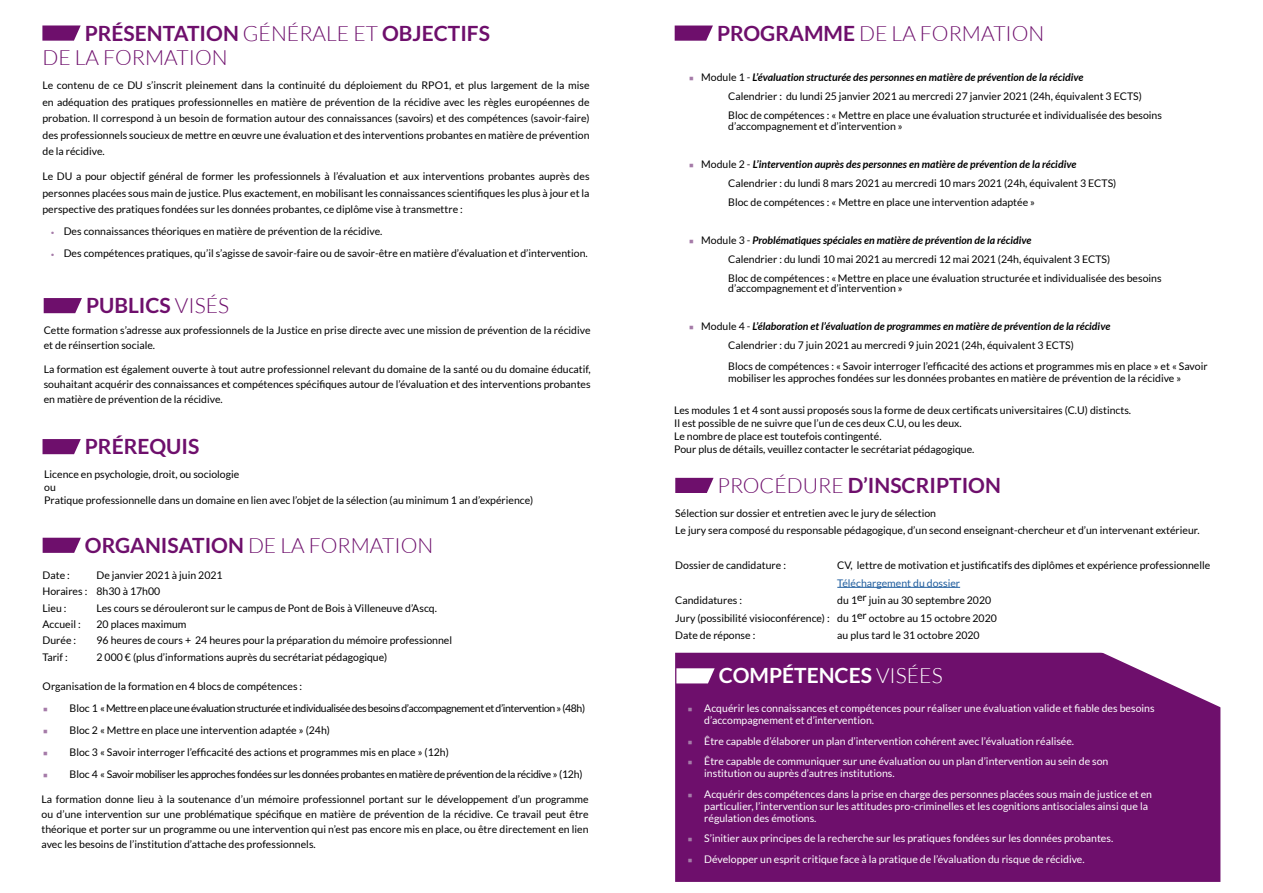
<style>
.page{position:relative;width:1263px;height:893px;background:#fff}
.page>*{position:absolute;margin:0;border:0;box-sizing:border-box;transform-origin:0 0}
.t1{font:300 21px/24px "Lato";color:#6e0f6c}
.t2{font:700 21px "Lato";color:#6e0f6c}
.t3{font:700 21px "Lato";color:#fff}
.t4{font:10.5px/19px "Lato";color:#000}
.t5{font:10.5px/20.5px "Lato";color:#fff}
.t6{font:10.5px/22px "Lato";letter-spacing:-.03em;color:#000}
.t7{font:italic 700 10.5px/19px "Lato";color:#000}
.t8{font:10.5px "Lato";color:#215e9e}
.s1{font-weight:700}
.s2{font-weight:700;font-style:italic}
.s3{font-weight:400;font-style:normal}
.s4{font-family:"Verdana";font-size:6.75px;color:#a57ba8}
.s5{font-weight:300}
</style>
<div class="page">
<svg style="left:42px;top:25px;width:39px;height:16px"></svg>
<svg style="left:674px;top:26px;width:39px;height:15px"></svg>
<div style="left:675px;top:653px;width:545px;height:229px;background:#6e0f6c"></div>
<svg style="left:1032px;top:652px;width:189px;height:75px"></svg>
<svg style="left:43px;top:298px;width:39px;height:15px"></svg>
<svg style="left:42px;top:439px;width:39px;height:15px"></svg>
<svg style="left:42px;top:538px;width:39px;height:15px"></svg>
<svg style="left:675px;top:668px;width:40px;height:15px"></svg>
<svg style="left:675px;top:478px;width:38px;height:15px"></svg>
<hr style="left:837px;top:587px;width:123px;height:1px;background:#215e9e">
<svg style="left:688px;top:708px;width:4px;height:3px"></svg>
<svg style="left:688px;top:740px;width:4px;height:4px"></svg>
<svg style="left:688px;top:761px;width:4px;height:3px"></svg>
<svg style="left:688px;top:793px;width:4px;height:4px"></svg>
<svg style="left:688px;top:838px;width:4px;height:3px"></svg>
<svg style="left:688px;top:858px;width:4px;height:4px"></svg>
<h1 class="t1" style="left:42px;top:21px;width:449px;text-indent:42px"><span class="s1">PRÉSENTATION</span> GÉNÉRALE ET <span class="s1">OBJECTIFS<br></span>DE LA FORMATION</h1>
<h1 class="t1" style="left:717px;top:21px;width:329px"><span class="s1">PROGRAMME</span> DE LA FORMATION</h1>
<p class="t4" style="left:728px;top:68px;width:435px;text-indent:-27px">Module 1 - <span class="s2">L’évaluation structurée des personnes en matière de prévention de la récidive<br></span>Calendrier : du lundi 25 janvier 2021 au mercredi 27 janvier 2021 (24h, équivalent 3 ECTS)<br>Bloc de compétences : « Mettre en place une évaluation structurée et individualisée des besoins</p>
<p class="t4" style="left:728px;top:116px;width:176px">d’accompagnement et d’intervention »</p>
<p class="t4" style="left:728px;top:154px;width:390px;text-indent:-27px">Module 2 - <span class="s2">L’intervention auprès des personnes en matière de prévention de la récidive<br></span>Calendrier : du lundi 8 mars 2021 au mercredi 10 mars 2021 (24h, équivalent 3 ECTS)<br>Bloc de compétences : « Mettre en place une intervention adaptée »</p>
<p class="t4" style="left:728px;top:230px;width:435px;text-indent:-27px">Module 3 - <span class="s2">Problématiques spéciales en matière de prévention de la récidive<br></span>Calendrier : du lundi 10 mai 2021 au mercredi 12 mai 2021 (24h, équivalent 3 ECTS)<br>Bloc de compétences : « Mettre en place une évaluation structurée et individualisée des besoins</p>
<p class="t4" style="left:728px;top:279px;width:176px">d’accompagnement et d’intervention »</p>
<p class="t7" style="left:728px;top:317px;width:384px;text-indent:-27px"><span class="s3">Module 4 -</span> L’élaboration et l’évaluation de programmes en matière de prévention de la récidive<br><span class="s3">Calendrier : du 7 juin 2021 au mercredi 9 juin 2021 (24h, équivalent 3 ECTS)</span></p>
<p class="t4" style="left:728px;top:360px;width:481px;line-height:12px">Blocs de compétences : « Savoir interroger l’efficacité des actions et programmes mis en place » et « Savoir mobiliser les approches fondées sur les données probantes en matière de prévention de la récidive »</p>
<p class="t4" style="left:674px;top:403px;width:458px;line-height:13px">Les modules 1 et 4 sont aussi proposés sous la forme de deux certificats universitaires (C.U) distincts.<br>Il est possible de ne suivre que l’un de ces deux C.U, ou les deux.<br>Le nombre de place est toutefois contingenté.<br>Pour plus de détails, veuillez contacter le secrétariat pédagogique.</p>
<p class="t4" style="left:42px;top:77px;width:549px;line-height:16.5px;text-align:justify">Le contenu de ce DU s’inscrit pleinement dans la continuité du déploiement du RPO1, et plus largement de la mise en adéquation des pratiques professionnelles en matière de prévention de la récidive avec les règles européennes de probation. Il correspond à un besoin de formation autour des connaissances (savoirs) et des compétences (savoir-faire) des professionnels soucieux de mettre en œuvre une évaluation et des interventions probantes en matière de prévention de la récidive.</p>
<p class="t4" style="left:42px;top:168px;width:549px;line-height:16.5px;text-align:justify">Le DU a pour objectif général de former les professionnels à l’évaluation et aux interventions probantes auprès des personnes placées sous main de justice. Plus exactement, en mobilisant les connaissances scientifiques les plus à jour et la perspective des pratiques fondées sur les données probantes, ce diplôme vise à transmettre :</p>
<p class="t4" style="left:51px;top:222px;width:333px"><span class="s4">•</span> Des connaissances théoriques en matière de prévention de la récidive.</p>
<p class="t4" style="left:51px;top:244px;width:538px"><span class="s4">•</span> Des compétences pratiques, qu’il s’agisse de savoir-faire ou de savoir-être en matière d’évaluation et d’intervention.</p>
<h1 class="t2" style="left:86px;top:294px;width:145px">PUBLICS <span class="s5">VISÉS</span></h1>
<p class="t4" style="left:44px;top:323px;width:548px;line-height:15px">Cette formation s’adresse aux professionnels de la Justice en prise directe avec une mission de prévention de la récidive et de réinsertion sociale.</p>
<p class="t4" style="left:44px;top:361px;width:548px;line-height:15px;text-align:justify">La formation est également ouverte à tout autre professionnel relevant du domaine de la santé ou du domaine éducatif, souhaitant acquérir des connaissances et compétences spécifiques autour de l’évaluation et des interventions probantes en matière de prévention de la récidive.</p>
<h1 class="t2" style="left:85px;top:434px;width:116px">PRÉREQUIS</h1>
<p class="t4" style="left:44px;top:468px;width:490px;line-height:13px">Licence en psychologie, droit, ou sociologie<br>ou<br>Pratique professionnelle dans un domaine en lien avec l’objet de la sélection (au minimum 1 an d’expérience)</p>
<h1 class="t1" style="left:85px;top:533px;width:350px"><span class="s1">ORGANISATION</span> DE LA FORMATION</h1>
<p class="t4" style="left:43px;top:567px;width:182px;line-height:16.2px;text-indent:54px">De janvier 2021 à juin 2021<br>Horaires : 8h30 à 17h00<br>Lieu :</p>
<p class="t4" style="left:43px;top:566px;width:29px">Date :</p>
<p class="t4" style="left:97px;top:598px;width:342px">Les cours se dérouleront sur le campus de Pont de Bois à Villeneuve d’Ascq.</p>
<p class="t4" style="left:43px;top:615px;width:40px">Accueil :</p>
<p class="t4" style="left:97px;top:615px;width:92px">20 places maximum</p>
<p class="t4" style="left:43px;top:631px;width:35px">Durée :</p>
<p class="t4" style="left:97px;top:631px;width:357px">96 heures de cours + 24 heures pour la préparation du mémoire professionnel</p>
<p class="t4" style="left:43px;top:647px;width:27px">Tarif :</p>
<p class="t4" style="left:97px;top:647px;width:292px">2 000 € (plus d’informations auprès du secrétariat pédagogique)</p>
<p class="t6" style="left:70px;top:675px;width:517px;text-indent:-27px">Organisation de la formation en 4 blocs de compétences :<br>Bloc 1 « Mettre en place une évaluation structurée et individualisée des besoins d’accompagnement et d’intervention » (48h)<br>Bloc 2 « Mettre en place une intervention adaptée » (24h)<br>Bloc 3 « Savoir interroger l’efficacité des actions et programmes mis en place » (12h)<br>Bloc 4 « Savoir mobiliser les approches fondées sur les données probantes en matière de prévention de la récidive » (12h)</p>
<p class="t4" style="left:42px;top:791px;width:549px;line-height:15px;text-align:justify">La formation donne lieu à la soutenance d’un mémoire professionnel portant sur le développement d’un programme ou d’une intervention sur une problématique spécifique en matière de prévention de la récidive. Ce travail peut être théorique et porter sur un programme ou une intervention qui n’est pas encore mis en place, ou être directement en lien avec les besoins de l’institution d’attache des professionnels.</p>
<h1 class="t2" style="left:718px;top:473px;width:285px"><span class="s5">PROCÉDURE</span> D’INSCRIPTION</h1>
<p class="t4" style="left:675px;top:504px;width:526px;line-height:17.5px">Sélection sur dossier et entretien avec le jury de sélection<br>Le jury sera composé du responsable pédagogique, d’un second enseignant-chercheur et d’un intervenant extérieur.</p>
<p class="t4" style="left:675px;top:556px;width:112px">Dossier de candidature :</p>
<p class="t4" style="left:837px;top:556px;width:374px">CV, lettre de motivation et justificatifs des diplômes et expérience professionnelle</p>
<p class="t8" style="left:837px;top:577px;width:124px">Téléchargement du dossier</p>
<p class="t4" style="left:675px;top:591px;width:68px">Candidatures :</p>
<p class="t4" style="left:675px;top:591px;width:323px;line-height:17.5px;text-indent:162px">du 1er juin au 30 septembre 2020<br>Jury (possibilité visioconférence) : du 1er octobre au 15 octobre 2020<br>Date de réponse :</p>
<p class="t4" style="left:837px;top:626px;width:144px">au plus tard le 31 octobre 2020</p>
<h1 class="t3" style="left:719px;top:664px;width:225px">COMPÉTENCES <span class="s5">VISÉES</span></h1>
<p class="t5" style="left:704px;top:702px;width:452px;line-height:12px">Acquérir les connaissances et compétences pour réaliser une évaluation valide et fiable des besoins d’accompagnement et d’intervention.</p>
<p class="t5" style="left:704px;top:731px;width:406px">Être capable d’élaborer un plan d’intervention cohérent avec l’évaluation réalisée.<br>Être capable de communiquer sur une évaluation ou un plan d’intervention au sein de son</p>
<p class="t5" style="left:704px;top:763px;width:449px">institution ou auprès d’autres institutions.<br>Acquérir des compétences dans la prise en charge des personnes placées sous main de justice et en</p>
<p class="t5" style="left:704px;top:800px;width:445px;line-height:12px">particulier, l’intervention sur les attitudes pro-criminelles et les cognitions antisociales ainsi que la régulation des émotions.</p>
<p class="t5" style="left:704px;top:828px;width:410px">S’initier aux principes de la recherche sur les pratiques fondées sur les données probantes.<br>Développer un esprit critique face à la pratique de l’évaluation du risque de récidive.</p>
</div>
